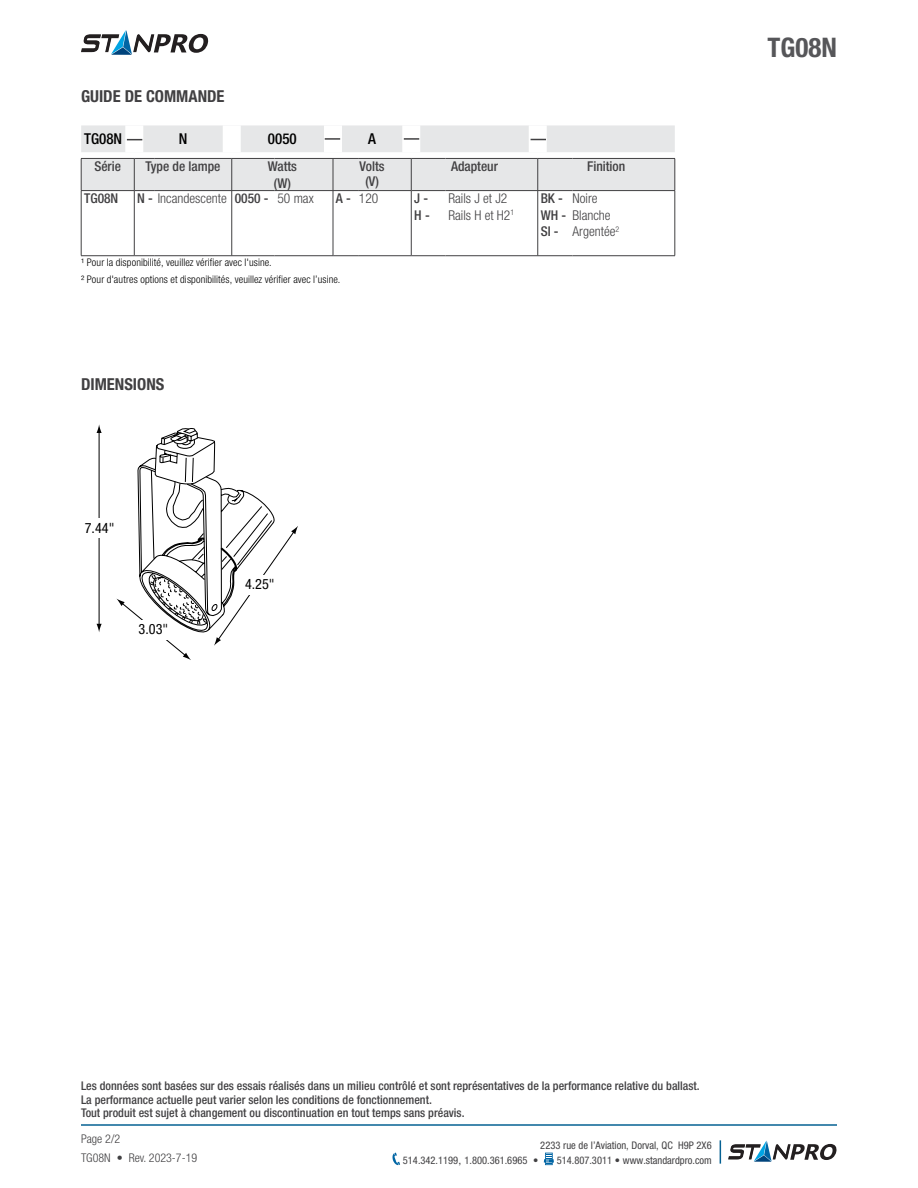
<style>
.page{position:relative;width:918px;height:1188px;background:#fff}
.page>*{position:absolute;margin:0;border:0;box-sizing:border-box;transform-origin:0 0}
.t1{font:700 condensed 27px "Helvetica Neue";color:#565659}
.t2{font:700 condensed 16.5px "Helvetica Neue";color:#414042}
.t3{font:500 condensed 15px "Helvetica Neue";color:#000}
.t4{font:condensed 14.25px "Helvetica Neue";color:#000}
.t5{font:300 condensed 13.5px/16.5px "Helvetica Neue";color:#414042}
.t6{font:500 condensed 13.5px/16.5px "Helvetica Neue";color:#414042;text-align:center}
.t7{font:500 condensed 12px/13.5px "Helvetica Neue";color:#414042}
.t8{font:300 condensed 12px/18.3px "Helvetica Neue";color:#414042}
.t9{font:300 condensed 10.5px/16.5px "Helvetica Neue";letter-spacing:.01em;color:#000}
.t10{font:condensed 10.5px "Helvetica Neue";color:#414042}
.s1{font-weight:500}
.s2{font-stretch:normal}
</style>
<div class="page">
<hr style="left:81px;top:1124px;width:756px;height:2px;background:#066193">
<svg style="left:392px;top:1153px;width:8px;height:12px"></svg>
<svg style="left:544px;top:1153px;width:10px;height:12px"></svg>
<svg style="left:720px;top:1140px;width:1px;height:24px"></svg>
<svg style="left:81px;top:30px;width:127px;height:25px"></svg>
<svg style="left:728px;top:1141px;width:109px;height:21px"></svg>
<hr style="left:675px;top:159px;width:1px;height:31px;background:#414042">
<svg style="left:334px;top:255px;width:25px;height:1px"></svg>
<hr style="left:411px;top:255px;width:34px;height:1px;background:#414042">
<hr style="left:538px;top:255px;width:35px;height:1px;background:#414042">
<hr style="left:81px;top:191px;width:1px;height:65px;background:#414042">
<hr style="left:81px;top:255px;width:53px;height:1px;background:#414042">
<hr style="left:155px;top:255px;width:77px;height:1px;background:#414042">
<hr style="left:134px;top:191px;width:1px;height:65px;background:#414042">
<svg style="left:134px;top:255px;width:21px;height:1px"></svg>
<hr style="left:675px;top:191px;width:1px;height:65px;background:#414042">
<hr style="left:573px;top:255px;width:102px;height:1px;background:#414042">
<hr style="left:537px;top:191px;width:1px;height:65px;background:#414042">
<hr style="left:445px;top:255px;width:93px;height:1px;background:#414042">
<hr style="left:411px;top:191px;width:1px;height:65px;background:#414042">
<hr style="left:359px;top:255px;width:52px;height:1px;background:#414042">
<hr style="left:333px;top:191px;width:1px;height:65px;background:#414042">
<hr style="left:274px;top:255px;width:59px;height:1px;background:#414042">
<hr style="left:232px;top:255px;width:42px;height:1px;background:#414042">
<hr style="left:231px;top:191px;width:1px;height:65px;background:#414042">
<svg style="left:81px;top:125px;width:594px;height:66px"></svg>
<hr style="left:99px;top:431px;width:1px;height:195px;background:#000">
<svg style="left:97px;top:624px;width:5px;height:8px"></svg>
<svg style="left:97px;top:424px;width:5px;height:9px"></svg>
<svg style="left:116px;top:428px;width:182px;height:232px"></svg>
<div style="left:242px;top:575px;width:34px;height:19px;background:#fff"></div>
<div style="left:136px;top:620px;width:34px;height:20px;background:#fff"></div>
<div style="left:81px;top:518px;width:34px;height:20px;background:#fff"></div>
<h2 class="t2" style="left:81px;top:87px;width:145px">GUIDE DE COMMANDE</h2>
<p class="t3" style="left:84px;top:130px;width:40px">TG08N</p>
<p class="t3" style="left:179px;top:130px;width:10px">N</p>
<p class="t3" style="left:268px;top:130px;width:30px">0050</p>
<p class="t3" style="left:368px;top:130px;width:9px">A</p>
<p class="t6" style="left:94px;top:158px;width:28px">Série</p>
<p class="t6" style="left:146px;top:158px;width:76px">Type de lampe</p>
<p class="t6" style="left:268px;top:158px;width:31px">Watts (W)</p>
<p class="t6" style="left:360px;top:159px;width:27px;line-height:15px">Volts (V)</p>
<p class="t6" style="left:451px;top:158px;width:48px">Adapteur</p>
<p class="t6" style="left:587px;top:158px;width:40px">Finition</p>
<p class="t6" style="left:84px;top:190px;width:36px">TG08N</p>
<p class="t5" style="left:137px;top:190px;width:178px"><span class="s1">N -</span> Incandescente <span class="s1">0050 -</span> 50 max</p>
<p class="t5" style="left:336px;top:190px;width:44px"><span class="s1">A -</span> 120</p>
<p class="t6" style="left:414px;top:190px;width:17px;text-align:left">J -<br>H -</p>
<p class="t5" style="left:448px;top:190px;width:67px">Rails J et J2<br>Rails H et H2<sup>1</sup></p>
<p class="t6" style="left:541px;top:190px;width:27px;text-align:left">BK -<br>WH -<br>SI -</p>
<p class="t5" style="left:573px;top:190px;width:48px">Noire<br>Blanche<br>Argentée<sup>2</sup></p>
<p class="t9" style="left:81px;top:254px;width:261px">¹ Pour la disponibilité, veuillez vérifier avec l'usine.<br>² Pour d'autres options et disponibilités, veuillez vérifier avec l’usine.</p>
<h2 class="t2" style="left:81px;top:374px;width:85px">DIMENSIONS</h2>
<p class="t4" style="left:85px;top:520px;width:31px">7.44"</p>
<p class="t4" style="left:139px;top:621px;width:31px">3.03"</p>
<p class="t4" style="left:245px;top:576px;width:31px">4.25"</p>
<h1 class="t1" style="left:768px;top:31px;width:71px">TG08N</h1>
<p class="t7" style="left:81px;top:1079px;width:620px">Les données sont basées sur des essais réalisés dans un milieu contrôlé et sont représentatives de la performance relative du ballast.<br>La performance actuelle peut varier selon les conditions de fonctionnement.<br>Tout produit est sujet à changement ou discontinuation en tout temps sans préavis.</p>
<p class="t8" style="left:81px;top:1130px;width:118px">Page 2/2<br>TG08N • Rev. 2023-7-19</p>
<p class="t10" style="left:540px;top:1139px;width:173px">2233 rue de l’Aviation, Dorval, QC H9P 2X6</p>
<p class="t10" style="left:403px;top:1154px;width:137px">514.342.1199<span class="s2">,</span> 1.800.361.6965 •</p>
<p class="t10" style="left:557px;top:1154px;width:157px">514.807.3011 • www.standardpro.com</p>
</div>
